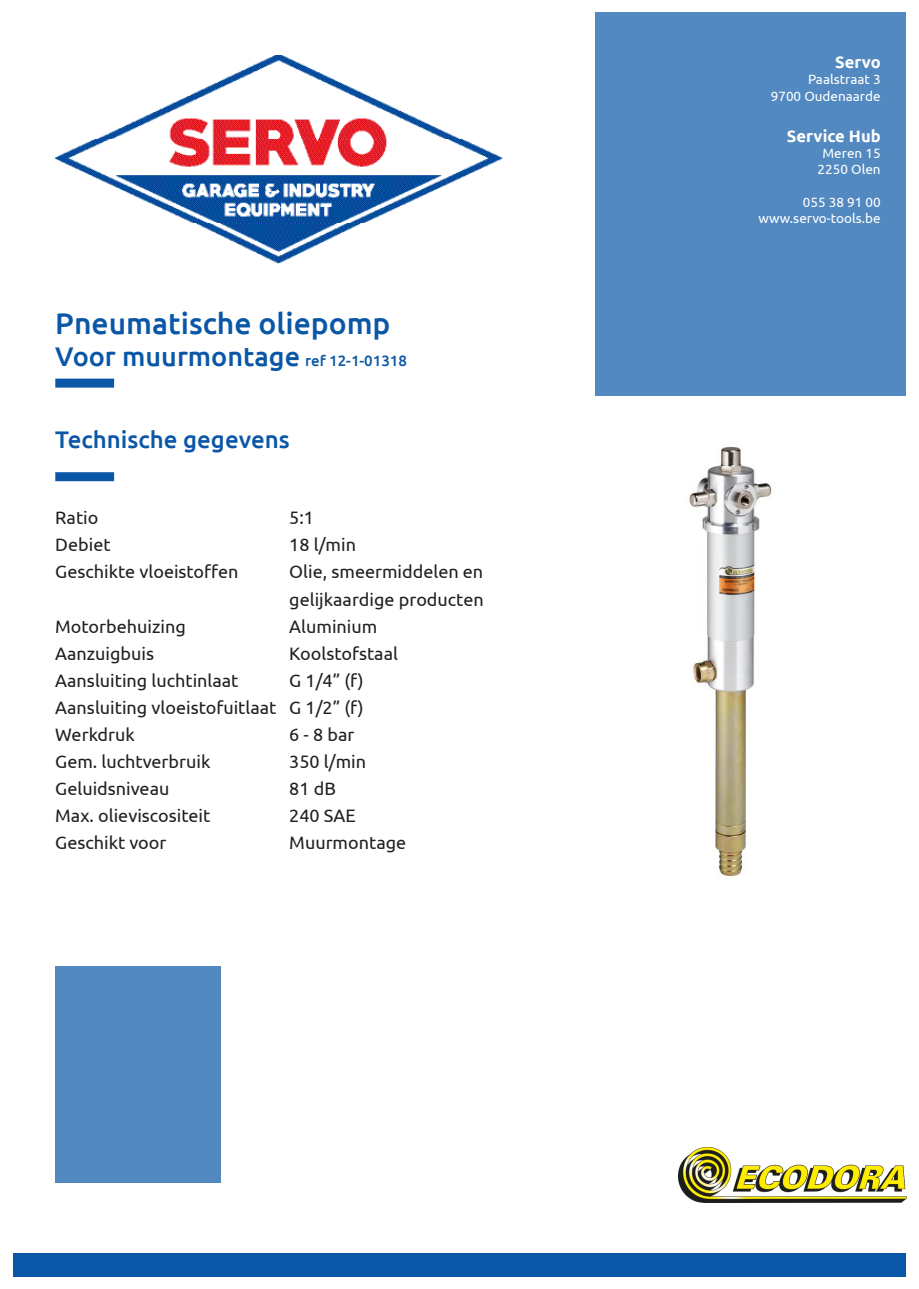
<style>
.page{position:relative;width:919px;height:1289px;background:#fff}
.page>*{position:absolute;margin:0;border:0;box-sizing:border-box;transform-origin:0 0}
.t1{font:500 30px "Ubuntu";color:#0a57a7}
.t2{font:500 27px "Ubuntu";color:#0a57a7}
.t3{font:500 24px "Ubuntu";color:#0a57a7}
.t4{font:18px/27px "Ubuntu";color:#231f20}
.t5{font:700 16.5px "Ubuntu";color:#fff}
.t6{font:13.5px "Ubuntu";color:#fff}
.s1{font-size:15px}
</style>
<div class="page">
<div style="left:13px;top:1252px;width:892px;height:24px;background:#0a57a7"></div>
<img style="left:55px;top:55px;width:447px;height:208px">
<div style="left:55px;top:378px;width:59px;height:9px;background:#0a57a7"></div>
<img style="left:678px;top:1147px;width:228px;height:55px">
<div style="left:595px;top:13px;width:311px;height:383px;background:#5389c1"></div>
<img style="left:689px;top:447px;width:83px;height:431px">
<div style="left:55px;top:472px;width:59px;height:9px;background:#0a57a7"></div>
<div style="left:55px;top:965px;width:166px;height:217px;background:#5389c1"></div>
<p class="t1" style="left:55px;top:304px;width:337px">Pneumatische oliepomp</p>
<p class="t2" style="left:55px;top:339px;width:353px">Voor muurmontage <span class="s1">ref 12-1-01318</span></p>
<p class="t3" style="left:55px;top:424px;width:236px">Technische gegevens</p>
<p class="t4" style="left:55px;top:504px;width:45px">Ratio</p>
<p class="t4" style="left:55px;top:531px;width:57px">Debiet</p>
<p class="t4" style="left:55px;top:558px;width:185px">Geschikte vloeistoffen</p>
<p class="t4" style="left:55px;top:612px;width:132px">Motorbehuizing</p>
<p class="t4" style="left:55px;top:639px;width:100px">Aanzuigbuis</p>
<p class="t4" style="left:55px;top:666px;width:185px">Aansluiting luchtinlaat</p>
<p class="t4" style="left:55px;top:693px;width:223px">Aansluiting vloeistofuitlaat</p>
<p class="t4" style="left:55px;top:720px;width:81px">Werkdruk</p>
<p class="t4" style="left:55px;top:747px;width:156px">Gem. luchtverbruik</p>
<p class="t4" style="left:55px;top:774px;width:116px">Geluidsniveau</p>
<p class="t4" style="left:55px;top:801px;width:156px">Max. olieviscositeit</p>
<p class="t4" style="left:55px;top:828px;width:113px">Geschikt voor</p>
<p class="t4" style="left:289px;top:504px;width:26px">5:1</p>
<p class="t4" style="left:289px;top:531px;width:68px">18 l/min</p>
<p class="t4" style="left:289px;top:558px;width:196px">Olie, smeermiddelen en gelijkaardige producten</p>
<p class="t4" style="left:289px;top:612px;width:89px">Aluminium</p>
<p class="t4" style="left:289px;top:639px;width:110px">Koolstofstaal</p>
<p class="t4" style="left:289px;top:666px;width:76px">G 1/4” (f)</p>
<p class="t4" style="left:289px;top:693px;width:76px">G 1/2” (f)</p>
<p class="t4" style="left:289px;top:720px;width:67px">6 - 8 bar</p>
<p class="t4" style="left:289px;top:747px;width:78px">350 l/min</p>
<p class="t4" style="left:289px;top:774px;width:48px">81 dB</p>
<p class="t4" style="left:289px;top:801px;width:68px">240 SAE</p>
<p class="t4" style="left:289px;top:828px;width:118px">Muurmontage</p>
<p class="t5" style="left:835px;top:52px;width:47px">Servo</p>
<p class="t6" style="left:808px;top:71px;width:74px">Paalstraat 3</p>
<p class="t6" style="left:770px;top:87px;width:111px">9700 Oudenaarde</p>
<p class="t5" style="left:786px;top:126px;width:95px">Service Hub</p>
<p class="t6" style="left:822px;top:145px;width:60px">Meren 15</p>
<p class="t6" style="left:817px;top:161px;width:65px">2250 Olen</p>
<p class="t6" style="left:802px;top:194px;width:79px">055 38 91 00</p>
<p class="t6" style="left:758px;top:210px;width:124px">www.servo-tools.be</p>
</div>
